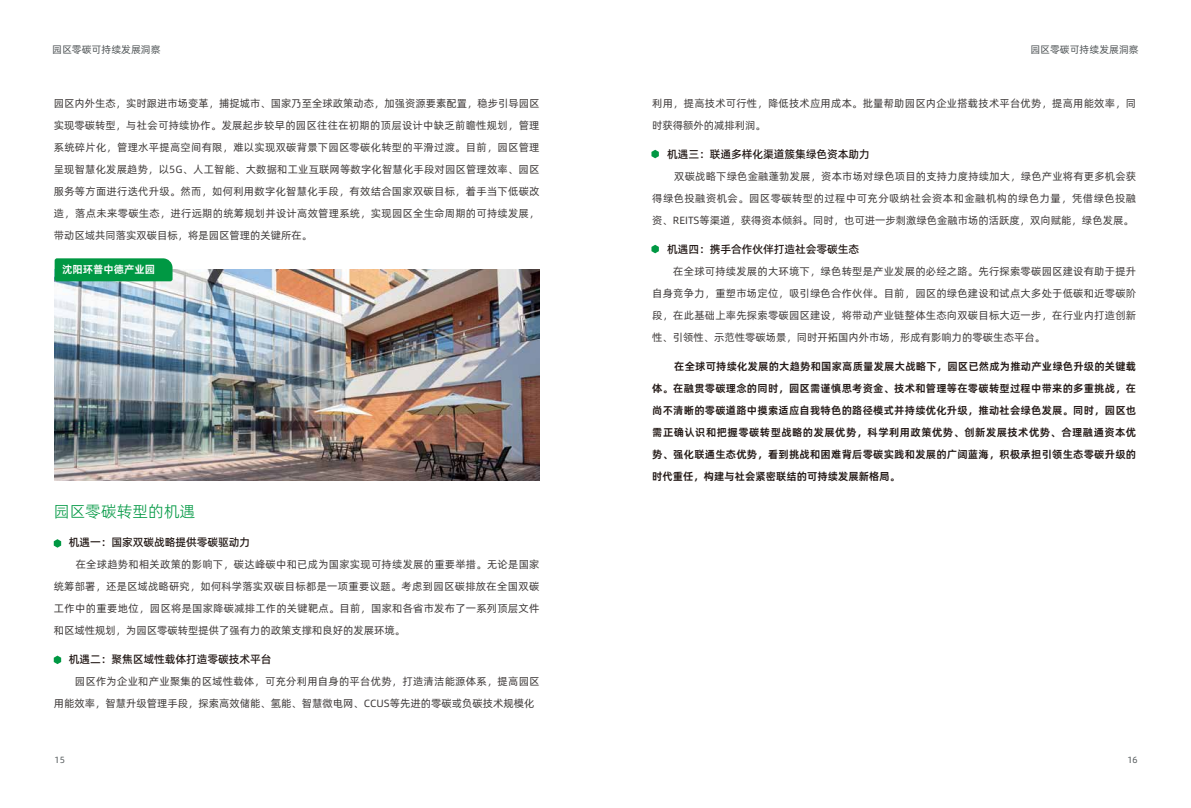
<style>
.page{position:relative;width:1191px;height:808px;background:#fff}
.page>*{position:absolute;margin:0;border:0;box-sizing:border-box;transform-origin:0 0}
.t1{font:16px "Alibaba Pu Hui Ti 2 45 Light";color:#009843}
.t2{font:11px "Alibaba Pu Hui Ti 2 65 Medium";letter-spacing:-.015em;color:#221815}
.t3{font:10.5px/22px "Alibaba Pu Hui Ti 2 55 Regular";color:#3e3a39;text-align:justify}
.t4{font:10.5px/22px "Alibaba Pu Hui Ti 2 85 Bold";letter-spacing:.01em;color:#221815;text-align:justify}
.t5{font:10.5px/22px "Alibaba Pu Hui Ti 2 55 Regular";letter-spacing:.02em;color:#3e3a39}
.t6{font:10.5px "Alibaba Pu Hui Ti 2 85 Bold";color:#fff}
.t7{font:10px "Alibaba Pu Hui Ti 2 55 Regular";color:#515658}
.t8{font:9px "Alibaba Pu Hui Ti 2 55 Regular";color:#515658}
.s1{color:#fff}
</style>
<div class="page">
<svg style="left:54px;top:539px;width:7px;height:9px"></svg>
<svg style="left:651px;top:150px;width:8px;height:8px"></svg>
<svg style="left:651px;top:245px;width:8px;height:8px"></svg>
<svg style="left:54px;top:656px;width:7px;height:8px"></svg>
<img style="left:55px;top:270px;width:484px;height:211px">
<div style="left:55px;top:258px;width:117px;height:23px;background:#009843"></div>
<p class="t7" style="left:52px;top:42px;width:110px">园区零碳可持续发展洞察</p>
<p class="t7" style="left:1030px;top:42px;width:110px">园区零碳可持续发展洞察</p>
<p class="t3" style="left:54px;top:92px;width:487px">园区内外生态，实时跟进市场变革，捕捉城市、国家乃至全球政策动态，加强资源要素配置，稳步引导园区实现零碳转型，与社会可持续协作。发展起步较早的园区往往在初期的顶层设计中缺乏前瞻性规划，管理系统碎片化，管理水平提高空间有限，难以实现双碳背景下园区零碳化转型的平滑过渡。目前，园区管理呈现智慧化发展趋势，以5G、人工智能、大数据和工业互联网等数字化智慧化手段对园区管理效率、园区服务等方面进行迭代升级。然而，如何利用数字化智慧化手段，有效结合国家双碳目标，着手当下低碳改造，落点未来零碳生态，进行远期的统筹规划并设计高效管理系统，实现园区全生命周期的可持续发展，带动区域共同落实双碳目标，将是园区管理的关键所在。</p>
<p class="t6" style="left:62px;top:261px;width:94px">沈阳环普中德产业园</p>
<h1 class="t1" style="left:54px;top:499px;width:143px">园区零碳转型的机遇</h1>
<p class="t2" style="left:69px;top:534px;width:183px">机遇一：国家双碳战略提供零碳驱动力</p>
<p class="t3" style="left:54px;top:553px;width:487px;text-indent:22px">在全球趋势和相关政策的影响下，碳达峰碳中和已成为国家实现可持续发展的重要举措。无论是国家统筹部署，还是区域战略研究，如何科学落实双碳目标都是一项重要议题。考虑到园区碳排放在全国双碳工作中的重要地位，园区将是国家降碳减排工作的关键靶点。目前，国家和各省市发布了一系列顶层文件和区域性规划，为园区零碳转型提供了强有力的政策支撑和良好的发展环境。</p>
<p class="t2" style="left:69px;top:651px;width:204px">机遇二：聚焦区域性载体打造零碳技术平台</p>
<p class="t5" style="left:54px;top:670px;width:487px"><span class="s1">园区</span>园区作为企业和产业聚集的区域性载体，可充分利用自身的平台优势，打造清洁能源体系，提高园区用能效率，智慧升级管理手段，探索高效储能、氢能、智慧微电网、CCUS等先进的零碳或负碳技术规模化</p>
<p class="t5" style="left:652px;top:92px;width:485px">利用，提高技术可行性，降低技术应用成本。批量帮助园区内企业搭载技术平台优势，提高用能效率，同时获得额外的减排利润。</p>
<p class="t2" style="left:667px;top:146px;width:204px">机遇三：联通多样化渠道簇集绿色资本助力</p>
<p class="t3" style="left:652px;top:165px;width:485px;text-indent:22px">双碳战略下绿色金融蓬勃发展，资本市场对绿色项目的支持力度持续加大，绿色产业将有更多机会获得绿色投融资机会。园区零碳转型的过程中可充分吸纳社会资本和金融机构的绿色力量，凭借绿色投融资、REITS等渠道，获得资本倾斜。同时，也可进一步刺激绿色金融市场的活跃度，双向赋能，绿色发展。</p>
<p class="t2" style="left:667px;top:241px;width:194px">机遇四：携手合作伙伴打造社会零碳生态</p>
<p class="t3" style="left:652px;top:260px;width:485px"><span class="s1">在全</span>在全球可持续发展的大环境下，绿色转型是产业发展的必经之路。先行探索零碳园区建设有助于提升自身竞争力，重塑市场定位，吸引绿色合作伙伴。目前，园区的绿色建设和试点大多处于低碳和近零碳阶段，在此基础上率先探索零碳园区建设，将带动产业链整体生态向双碳目标大迈一步，在行业内打造创新性、引领性、示范性零碳场景，同时开拓国内外市场，形成有影响力的零碳生态平台。</p>
<p class="t4" style="left:652px;top:355px;width:485px;text-indent:22px">在全球可持续化发展的大趋势和国家高质量发展大战略下，园区已然成为推动产业绿色升级的关键载体。在融贯零碳理念的同时，园区需谨慎思考资金、技术和管理等在零碳转型过程中带来的多重挑战，在尚不清晰的零碳道路中摸索适应自我特色的路径模式并持续优化升级，推动社会绿色发展。同时，园区也需正确认识和把握零碳转型战略的发展优势，科学利用政策优势、创新发展技术优势、合理融通资本优势、强化联通生态优势，看到挑战和困难背后零碳实践和发展的广阔蓝海，积极承担引领生态零碳升级的时代重任，构建与社会紧密联结的可持续发展新格局。</p>
<p class="t8" style="left:55px;top:753px;width:12px">15</p>
<p class="t8" style="left:1127px;top:753px;width:12px">16</p>
</div>
